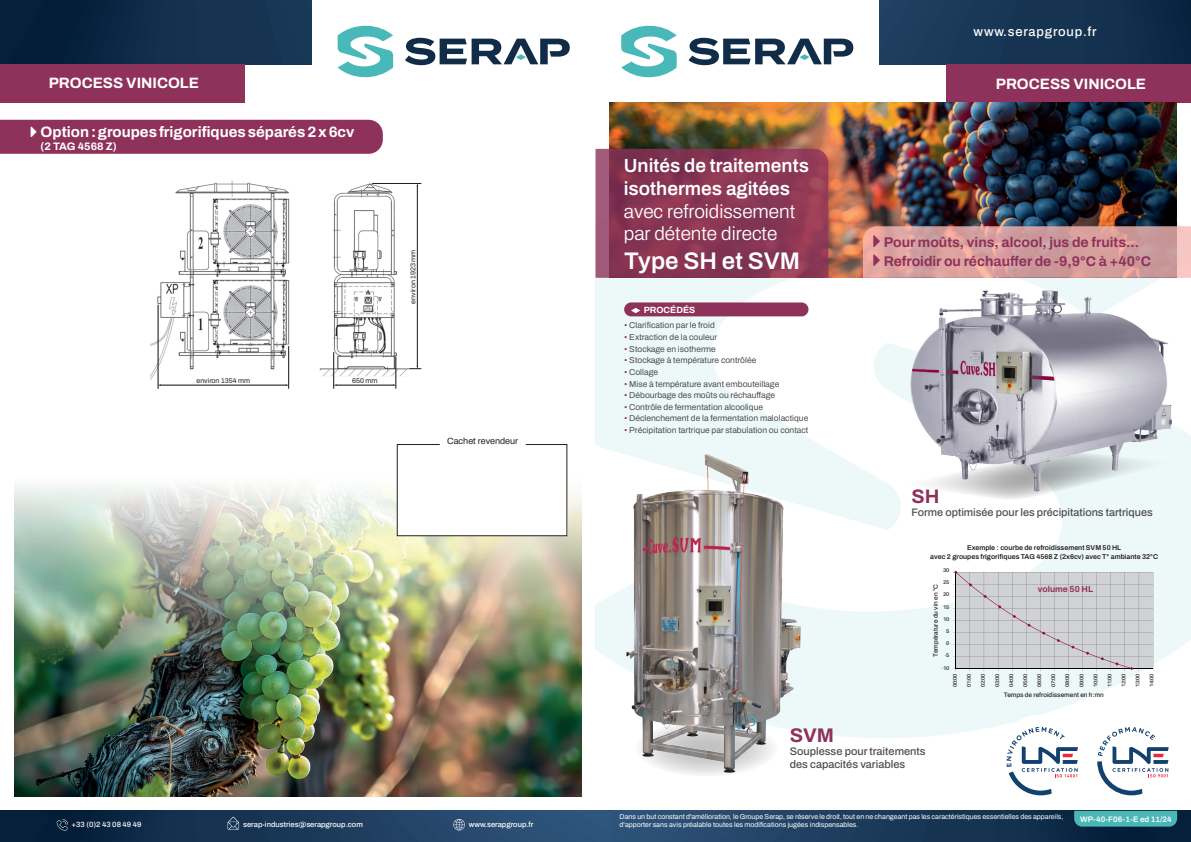
<style>
.page{position:relative;width:1191px;height:842px;background:#fff}
.page>*{position:absolute;margin:0;border:0;box-sizing:border-box;transform-origin:0 0}
.t1{font:600 24px "Archivo";color:#fff}
.t2{font:700 19.8px "Archivo";color:#8e325b}
.t3{font:700 19.6px "Archivo";color:#8e325b}
.t4{font:600 19px/22.8px "Archivo";color:#fff}
.t5{font:300 19px/22.8px "Archivo";color:#fff}
.t6{font:700 15px "Archivo";color:#fff}
.t7{font:700 14px/19.6px "Archivo";color:#8e325b}
.t8{font:500 13px "Archivo";letter-spacing:.06em;color:#fff}
.t9{font:500 11px/13.2px "Archivo";color:#4b4c4d}
.t10{font:500 10.9px "Archivo";color:#4b4c4d}
.t11{font:700 10.8px "Archivo";color:#fff}
.t12{font:9px "Archivo";color:#231f20}
.t13{font:700 9px "Archivo";color:#fff}
.t14{font:700 8.6px "Archivo";color:#8e325b}
.t15{font:8.5px "Archivo";color:#4b4c4d}
.t16{font:600 8px "Archivo";color:#fff}
.t17{font:500 7.6px "Archivo";color:#fff}
.t18{font:7px "Archivo";color:#fff}
.t19{font:600 7px/8.4px "Archivo";color:#231f20;text-align:center}
.t20{font:7px "Archivo";color:#231f20}
.t21{font:500 6.5px "Archivo";color:#231f20}
.t22{font:600 5.3px "Aileron";color:#231f20}
.s1{font-family:"Arrowstfb";font-weight:400;font-size:12.5px}
.s2{color:#8e325b}
.s3{font-family:"Arrowstfb";font-weight:400}
</style>
<div class="page">
<div style="left:0;top:0;width:312px;height:64px;background:linear-gradient(to right,#021b35,#1c3b5b)"></div>
<div style="left:0;top:64px;width:244px;height:39px;background:#8e325b"></div>
<div style="left:879px;top:0;width:312px;height:64px;background:linear-gradient(to right,#214061,#0b2844)"></div>
<svg style="left:621px;top:25px;width:55px;height:53px"></svg>
<svg style="left:688px;top:38px;width:165px;height:27px"></svg>
<svg style="left:338px;top:25px;width:55px;height:53px"></svg>
<svg style="left:405px;top:38px;width:165px;height:27px"></svg>
<div style="left:946px;top:64px;width:245px;height:39px;background:#8e325b"></div>
<svg style="left:595px;top:530px;width:596px;height:208px;fill:#edf8f8"></svg>
<svg style="left:595px;top:201px;width:596px;height:329px"></svg>
<div style="left:1086px;top:716px;width:90px;height:90px;background:#fff;border-radius:50%"></div>
<svg style="left:1097px;top:726px;width:71px;height:69px"></svg>
<div style="left:995px;top:716px;width:91px;height:90px;background:#fff;border-radius:50%"></div>
<svg style="left:1006px;top:726px;width:72px;height:69px"></svg>
<div style="left:581px;top:811px;width:610px;height:31px;background:linear-gradient(to right,#33587f,#021b35)"></div>
<svg style="left:1073px;top:811px;width:104px;height:16px;background:#45afaf"></svg>
<img style="left:609px;top:103px;width:567px;height:175px">
<div style="left:0;top:811px;width:609px;height:31px;background:linear-gradient(to right,#021b34,#32587f)"></div>
<img style="left:14px;top:479px;width:567px;height:318px">
<svg style="left:453px;top:819px;width:12px;height:11px"></svg>
<svg style="left:56px;top:819px;width:12px;height:12px"></svg>
<svg style="left:227px;top:817px;width:12px;height:13px"></svg>
<svg style="left:397px;top:444px;width:170px;height:92px"></svg>
<img style="left:150px;top:181px;width:272px;height:206px">
<hr style="left:372px;top:183px;width:49px;height:1px;background:#231f20">
<hr style="left:417px;top:186px;width:1px;height:180px;background:#231f20">
<svg style="left:409px;top:366px;width:12px;height:3px"></svg>
<hr style="left:288px;top:346px;width:1px;height:43px;background:#231f20">
<hr style="left:158px;top:305px;width:1px;height:84px;background:#231f20">
<hr style="left:160px;top:385px;width:126px;height:1px;background:#231f20">
<hr style="left:396px;top:356px;width:1px;height:33px;background:#231f20">
<hr style="left:333px;top:352px;width:1px;height:37px;background:#231f20">
<hr style="left:336px;top:385px;width:57px;height:1px;background:#231f20">
<div style="left:0;top:120px;width:383px;height:34px;background:#8e325b"></div>
<svg style="left:595px;top:149px;width:233px;height:129px;background:#8a3856"></svg>
<svg style="left:863px;top:226px;width:328px;height:52px;background:#d59f9d"></svg>
<svg style="left:901px;top:451px;width:271px;height:49px"></svg>
<img style="left:903px;top:288px;width:269px;height:208px">
<div style="left:634px;top:721px;width:144px;height:55px;background:#f3f3f3;border-radius:50%"></div>
<img style="left:626px;top:454px;width:175px;height:318px">
<div style="left:955px;top:572px;width:198px;height:96px;background:#d1d2d4"></div>
<hr style="left:955px;top:572px;width:198px;height:1px;background:#000001">
<hr style="left:955px;top:584px;width:198px;height:1px;background:#000001">
<hr style="left:955px;top:596px;width:198px;height:1px;background:#000001">
<hr style="left:955px;top:608px;width:198px;height:1px;background:#000001">
<hr style="left:955px;top:620px;width:198px;height:1px;background:#000001">
<hr style="left:955px;top:632px;width:198px;height:1px;background:#000001">
<hr style="left:955px;top:644px;width:198px;height:1px;background:#000001">
<hr style="left:955px;top:656px;width:198px;height:1px;background:#000001">
<hr style="left:1153px;top:572px;width:1px;height:96px;background:#000001">
<hr style="left:955px;top:668px;width:198px;height:1px;background:#000001">
<svg style="left:953px;top:571px;width:186px;height:100px"></svg>
<div style="left:624px;top:302px;width:184px;height:14px;background:#8e325b;border-radius:7px"></div>
<svg style="left:631px;top:308px;width:9px;height:5px"></svg>
<h3 class="t8" style="left:973px;top:22px;width:124px">www.serapgroup.fr</h3>
<h3 class="t6" style="left:49px;top:72px;width:152px">PROCESS VINICOLE</h3>
<h3 class="t6" style="left:995px;top:72px;width:152px">PROCESS VINICOLE</h3>
<h3 class="t6" style="left:31px;top:121px;width:325px"><span class="s1">N</span> Option : groupes frigorifiques séparés 2 x 6cv</h3>
<p class="t11" style="left:41px;top:138px;width:78px">(2 TAG 4568 Z)</p>
<p class="t20" style="left:196px;top:376px;width:55px">environ 1354 mm</p>
<p class="t20" style="left:352px;top:376px;width:27px">650 mm</p>
<p class="t20" style="left:408px;top:303px;width:55px;rotate:-90deg">environ 1923 mm</p>
<p class="t12" style="left:447px;top:434px;width:73px">Cachet revendeur</p>
<h3 class="t4" style="left:624px;top:154px;width:187px">Unités de traitements isothermes agitées</h3>
<h3 class="t5" style="left:624px;top:200px;width:173px">avec refroidissement par détente directe</h3>
<h1 class="t1" style="left:624px;top:243px;width:177px">Type SH et SVM</h1>
<p class="t13" style="left:644px;top:303px;width:53px">PROCÉDÉS</p>
<p class="t15" style="left:624px;top:319px;width:92px"><span class="s2">•</span> Clarification par le froid</p>
<p class="t15" style="left:624px;top:331px;width:95px"><span class="s2">•</span> Extraction de la couleur</p>
<p class="t15" style="left:624px;top:342px;width:93px"><span class="s2">•</span> Stockage en isotherme</p>
<p class="t15" style="left:624px;top:354px;width:134px"><span class="s2">•</span> Stockage à température contrôlée</p>
<p class="t15" style="left:624px;top:366px;width:35px"><span class="s2">•</span> Collage</p>
<p class="t15" style="left:624px;top:377px;width:157px"><span class="s2">•</span> Mise à température avant embouteillage</p>
<p class="t15" style="left:624px;top:389px;width:152px"><span class="s2">•</span> Débourbage des moûts ou réchauffage</p>
<p class="t15" style="left:624px;top:400px;width:140px"><span class="s2">•</span> Contrôle de fermentation alcoolique</p>
<p class="t15" style="left:624px;top:412px;width:186px"><span class="s2">•</span> Déclenchement de la fermentation malolactique</p>
<p class="t15" style="left:624px;top:424px;width:186px"><span class="s2">•</span> Précipitation tartrique par stabulation ou contact</p>
<h3 class="t7" style="left:873px;top:232px;width:279px"><span class="s3">N</span> Pour moûts, vins, alcool, jus de fruits...<br><span class="s3">N</span> Refroidir ou réchauffer de -9,9°C à +40°C</h3>
<h3 class="t3" style="left:911px;top:482px;width:30px">SH</h3>
<p class="t10" style="left:911px;top:504px;width:243px">Forme optimisée pour les précipitations tartriques</p>
<p class="t19" style="left:930px;top:544px;width:229px">Exemple : courbe de refroidissement SVM 50 HL<br>avec 2 groupes frigorifiques TAG 4568 Z (2x6cv) avec T° ambiante 32°C</p>
<p class="t22" style="left:943px;top:567px;width:8px">30</p>
<p class="t22" style="left:943px;top:579px;width:8px">25</p>
<p class="t22" style="left:943px;top:592px;width:8px">20</p>
<p class="t22" style="left:943px;top:604px;width:8px">15</p>
<p class="t22" style="left:943px;top:616px;width:8px">10</p>
<p class="t22" style="left:946px;top:628px;width:5px">5</p>
<p class="t22" style="left:946px;top:640px;width:5px">0</p>
<p class="t22" style="left:944px;top:653px;width:6px">-5</p>
<p class="t22" style="left:941px;top:665px;width:9px">-10</p>
<p class="t21" style="left:931px;top:657px;width:74px;rotate:-90deg">Température du vin en °C</p>
<p class="t14" style="left:1037px;top:583px;width:57px">volume 50 HL</p>
<p class="t22" style="left:952px;top:687px;width:15px;rotate:-90deg">00:00</p>
<p class="t22" style="left:966px;top:687px;width:15px;rotate:-90deg">01:00</p>
<p class="t22" style="left:980px;top:687px;width:15px;rotate:-90deg">02:00</p>
<p class="t22" style="left:994px;top:687px;width:15px;rotate:-90deg">03:00</p>
<p class="t22" style="left:1008px;top:687px;width:15px;rotate:-90deg">04:00</p>
<p class="t22" style="left:1022px;top:687px;width:15px;rotate:-90deg">05:00</p>
<p class="t22" style="left:1036px;top:687px;width:15px;rotate:-90deg">06:00</p>
<p class="t22" style="left:1050px;top:687px;width:15px;rotate:-90deg">07:00</p>
<p class="t22" style="left:1064px;top:687px;width:15px;rotate:-90deg">08:00</p>
<p class="t22" style="left:1078px;top:687px;width:15px;rotate:-90deg">09:00</p>
<p class="t22" style="left:1092px;top:687px;width:15px;rotate:-90deg">10:00</p>
<p class="t22" style="left:1106px;top:687px;width:15px;rotate:-90deg">11:00</p>
<p class="t22" style="left:1120px;top:687px;width:15px;rotate:-90deg">12:00</p>
<p class="t22" style="left:1134px;top:687px;width:15px;rotate:-90deg">13:00</p>
<p class="t22" style="left:1148px;top:687px;width:15px;rotate:-90deg">14:00</p>
<p class="t21" style="left:1004px;top:690px;width:101px">Temps de refroidissement en h:mn</p>
<h2 class="t2" style="left:789px;top:720px;width:46px">SVM</h2>
<p class="t9" style="left:789px;top:745px;width:137px">Souplesse pour traitements des capacités variables</p>
<p class="t18" style="left:619px;top:811px;width:445px">Dans un but constant d'amélioration, le Groupe Serap, se réserve le droit, tout en ne changeant pas les caractéristiques essentielles des appareils,</p>
<p class="t16" style="left:1080px;top:813px;width:93px">WP-40-F06-1-E ed 11/24</p>
<p class="t18" style="left:796px;top:811px;width:271px">réserve le droit, tout en ne changeant pas les caractéristiques essentie les des appareils,</p>
<p class="t17" style="left:71px;top:819px;width:72px">+33 (0)2 43 08 49 49</p>
<p class="t17" style="left:243px;top:819px;width:121px">serap-industries@serapgroup.com</p>
<p class="t17" style="left:469px;top:819px;width:66px">www.serapgroup.fr</p>
<p class="t18" style="left:619px;top:820px;width:240px">d'apporter sans avis préalable toutes les modifications jugées indispensables.</p>
</div>
